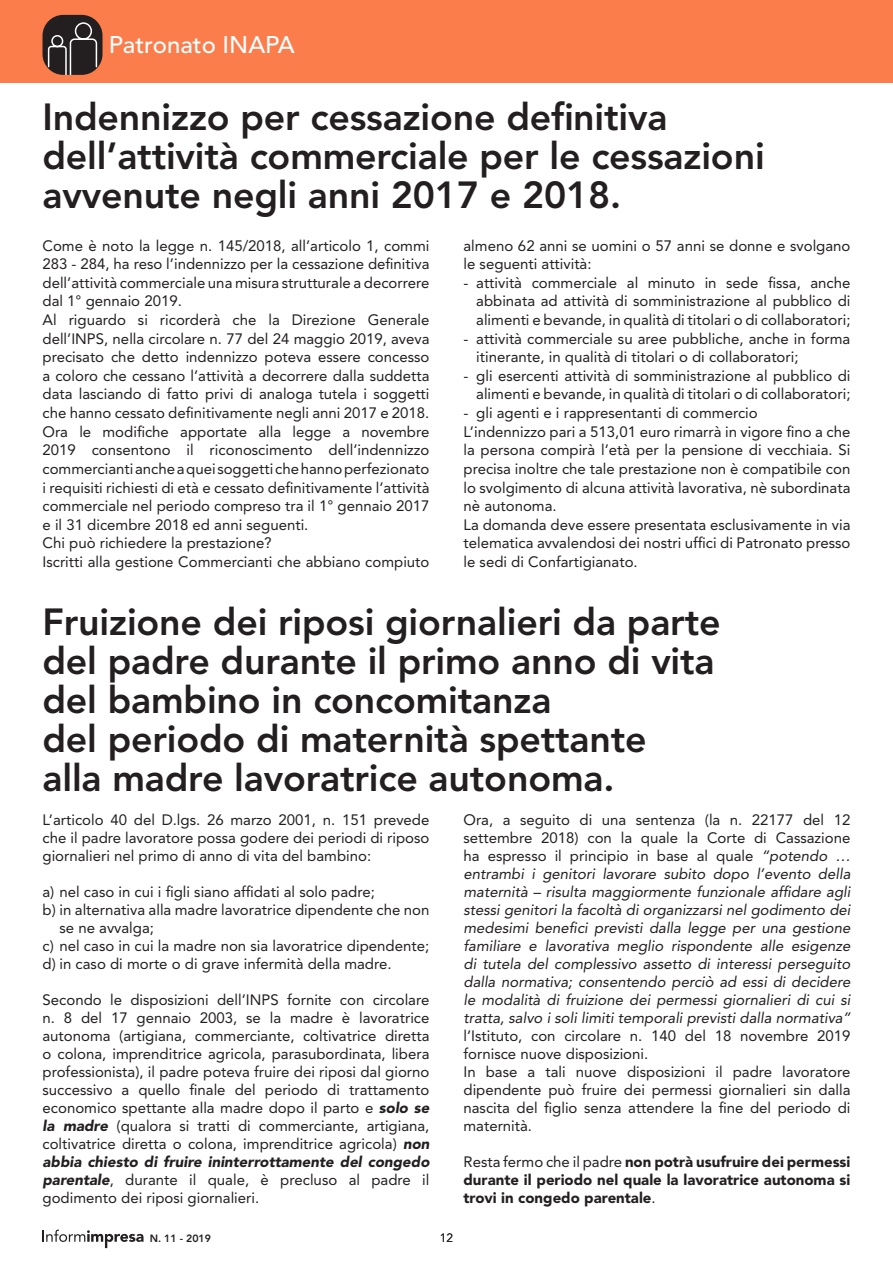
<style>
.page{position:relative;width:893px;height:1263px;background:#fff}
.page>*{position:absolute;margin:0;border:0;box-sizing:border-box;transform-origin:0 0}
.Normale{font:800 37.5px/39px "Avenir LT Std";letter-spacing:-.005em;color:#231f20}
.t1{font:500 24px "Avenir LT Std";color:#fff}
.Normale-2{font:15px/18px "Avenir LT Std";color:#231f20;text-align:justify}
.Default{font:15px/18.6px "Avenir LT Std";color:#231f20;text-align:justify}
.Normale-3{font:italic 15px/18px "Avenir LT Std";color:#231f20;text-align:justify}
.Normale__Web{font:15px/18.6px "Avenir LT Std";color:#231f20;text-align:justify}
.default{font:15px/18.6px "Avenir LT Std";color:#231f20}
.Normale-4{font:900 15px/18px "Avenir LT Std";color:#231f20;text-align:justify}
.t2{font:12px "Avenir LT Std";color:#231f20}
.t3{font:800 10.5px "Avenir LT Std";color:#231f20}
.s1{font-weight:900;font-style:italic}
.s2{font-style:normal}
.s3{font-weight:400}
</style>
<div class="page">
<div style="left:0;top:0;width:893px;height:83px;background:#fb7d4c"></div>
<div style="left:43px;top:15px;width:60px;height:60px;background:#231f20;border-radius:21px"></div>
<svg style="left:47px;top:22px;width:51px;height:52px"></svg>
<svg style="left:43px;top:1229px;width:101px;height:19px"></svg>
<h2 class="t1" style="left:109px;top:31px;width:187px">Patronato INAPA</h2>
<p class="Normale" style="left:43px;top:98px;width:724px">Indennizzo per cessazione definitiva dell’attività commerciale per le cessazioni avvenute negli anni 2017 e 2018.</p>
<p class="Default" style="left:43px;top:236px;width:388px">Come è noto la legge n. 145/2018, all’articolo 1, commi 283 - 284, ha reso l’indennizzo per la cessazione definitiva dell’attività commerciale una misura strutturale a decorrere dal 1° gennaio 2019.</p>
<p class="Default" style="left:43px;top:311px;width:388px">Al riguardo si ricorderà che la Direzione Generale dell’INPS, nella circolare n. 77 del 24 maggio 2019, aveva precisato che detto indennizzo poteva essere concesso a coloro che cessano l’attività a decorrere dalla suddetta data lasciando di fatto privi di analoga tutela i soggetti che hanno cessato definitivamente negli anni 2017 e 2018.</p>
<p class="Default" style="left:43px;top:422px;width:388px">Ora le modifiche apportate alla legge a novembre 2019 consentono il riconoscimento dell’indennizzo commercianti anche a quei soggetti che hanno perfezionato i requisiti richiesti di età e cessato definitivamente l’attività commerciale nel periodo compreso tra il 1° gennaio 2017 e il 31 dicembre 2018 ed anni seguenti.</p>
<p class="default" style="left:43px;top:534px;width:231px">Chi può richiedere la prestazione?</p>
<p class="default" style="left:43px;top:553px;width:388px">Iscritti alla gestione Commercianti che abbiano compiuto</p>
<p class="default" style="left:463px;top:236px;width:388px">almeno 62 anni se uomini o 57 anni se donne e svolgano le seguenti attività:</p>
<p class="Normale__Web" style="left:476px;top:273px;width:376px;text-indent:-13px">- attività commerciale al minuto in sede fissa, anche abbinata ad attività di somministrazione al pubblico di alimenti e bevande, in qualità di titolari o di collaboratori;</p>
<p class="Normale__Web" style="left:476px;top:329px;width:376px;text-indent:-13px">- attività commerciale su aree pubbliche, anche in forma itinerante, in qualità di titolari o di collaboratori;</p>
<p class="Normale__Web" style="left:463px;top:366px;width:388px;text-align:right">- gli esercenti attività di somministrazione al pubblico di alimenti e bevande, in qualità di titolari o di collaboratori;</p>
<p class="Normale__Web" style="left:463px;top:404px;width:296px">- gli agenti e i rappresentanti di commercio</p>
<p class="default" style="left:463px;top:422px;width:388px;text-align:justify">L’indennizzo pari a 513,01 euro rimarrà in vigore fino a che la persona compirà l’età per la pensione di vecchiaia. Si precisa inoltre che tale prestazione non è compatibile con lo svolgimento di alcuna attività lavorativa, nè subordinata nè autonoma.</p>
<p class="Normale-2" style="left:463px;top:515px;width:388px;line-height:18.6px">La domanda deve essere presentata esclusivamente in via telematica avvalendosi dei nostri uffici di Patronato presso le sedi di Confartigianato.</p>
<p class="Normale" style="left:43px;top:602px;width:680px">Fruizione dei riposi giornalieri da parte</p>
<p class="Normale" style="left:43px;top:641px;width:674px">del padre durante il primo anno di vita</p>
<p class="Normale" style="left:43px;top:680px;width:511px">del bambino in concomitanza</p>
<p class="Normale" style="left:43px;top:719px;width:606px">del periodo di maternità spettante</p>
<p class="Normale" style="left:43px;top:758px;width:573px">alla madre lavoratrice autonoma.</p>
<p class="Normale-2" style="left:43px;top:811px;width:388px">L’articolo 40 del D.lgs. 26 marzo 2001, n. 151 prevede che il padre lavoratore possa godere dei periodi di riposo giornalieri nel primo di anno di vita del bambino:</p>
<p class="Normale-2" style="left:43px;top:883px;width:334px">a) nel caso in cui i figli siano affidati al solo padre;</p>
<p class="Normale-2" style="left:60px;top:901px;width:371px;text-indent:-17px">b) in alternativa alla madre lavoratrice dipendente che non se ne avvalga;</p>
<p class="Normale-2" style="left:43px;top:937px;width:388px">c) nel caso in cui la madre non sia lavoratrice dipendente;</p>
<p class="Normale-2" style="left:43px;top:955px;width:351px">d) in caso di morte o di grave infermità della madre.</p>
<p class="Normale-2" style="left:43px;top:991px;width:388px">Secondo le disposizioni dell’INPS fornite con circolare n. 8 del 17 gennaio 2003, se la madre è lavoratrice autonoma (artigiana, commerciante, coltivatrice diretta o colona, imprenditrice agricola, parasubordinata, libera professionista), il padre poteva fruire dei riposi dal giorno successivo a quello finale del periodo di trattamento economico spettante alla madre dopo il parto e <span class="s1">solo se la madre</span> (qualora si tratti di commerciante, artigiana, coltivatrice diretta o colona, imprenditrice agricola) <span class="s1">non abbia chiesto di fruire ininterrottamente del congedo parentale</span>, durante il quale, è precluso al padre il godimento dei riposi giornalieri.</p>
<p class="Normale-3" style="left:463px;top:811px;width:388px"><span class="s2">Ora, a seguito di una sentenza (la n. 22177 del 12 settembre 2018) con la quale la Corte di Cassazione ha espresso il principio in base al quale</span> “potendo … entrambi i genitori lavorare subito dopo l’evento della maternità – risulta maggiormente funzionale affidare agli stessi genitori la facoltà di organizzarsi nel godimento dei medesimi benefici previsti dalla legge per una gestione familiare e lavorativa meglio rispondente alle esigenze di tutela del complessivo assetto di interessi perseguito dalla normativa; consentendo perciò ad essi di decidere le modalità di fruizione dei permessi giornalieri di cui si tratta, salvo i soli limiti temporali previsti dalla normativa” <span class="s2">l’Istituto, con circolare n. 140 del 18 novembre 2019 fornisce nuove disposizioni.</span></p>
<p class="Normale-2" style="left:463px;top:1063px;width:388px">In base a tali nuove disposizioni il padre lavoratore dipendente può fruire dei permessi giornalieri sin dalla nascita del figlio senza attendere la fine del periodo di maternità.</p>
<p class="Normale-4" style="left:463px;top:1153px;width:388px"><span class="s3">Resta fermo che il padre</span> non potrà usufruire dei permessi durante il periodo nel quale la lavoratrice autonoma si trovi in congedo parentale<span class="s3">.</span></p>
<p class="t3" style="left:150px;top:1232px;width:63px">N. 11 - 2019</p>
<p class="t2" style="left:440px;top:1231px;width:15px">12</p>
</div>
